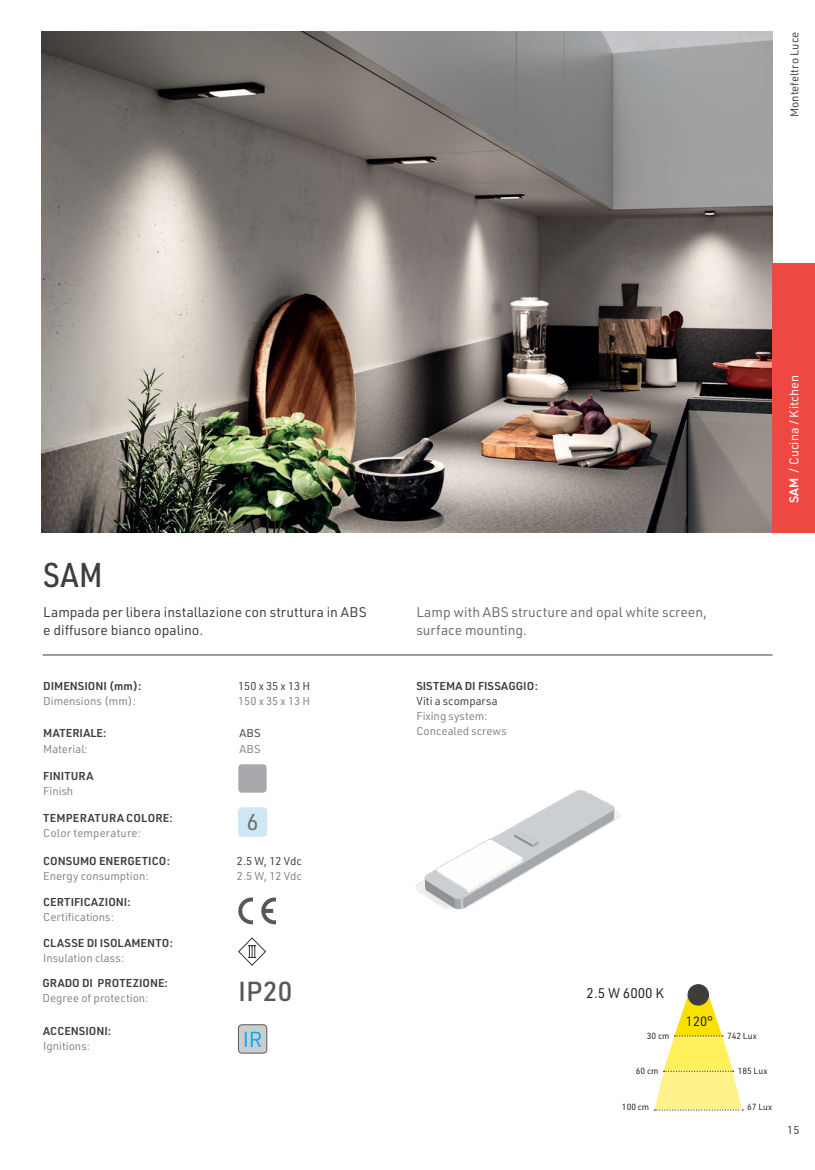
<style>
.page{position:relative;width:815px;height:1170px;background:#fff}
.page>*{position:absolute;margin:0;border:0;box-sizing:border-box;transform-origin:0 0}
.t1{font:500 33.75px "URWDIN Semi Cond";color:#3e3e3f}
.t2{font:500 27px "URWDIN";color:#57585a}
.t3{font:22.5px "URWDIN";color:#6c6d70}
.t4{font:21.25px "URWDIN";color:#00aeef}
.t5{font:13.75px/17.5px "URWDIN";color:#3e3e3f}
.t6{font:13.75px/17.5px "URWDIN";color:#6c6d70}
.t7{font:13.75px "URWDIN";color:#231f20}
.t8{font:13.25px "URWDIN";color:#231f20}
.t9{font:12.5px "URWDIN";color:#fff}
.t10{font:11.25px "URWDIN";color:#808285}
.t11{font:600 11.25px "URWDIN";color:#3e3e3f}
.t12{font:11.25px "URWDIN";color:#3e3e3f}
.t13{font:600 11.25px "URWDIN";letter-spacing:.025em;color:#3e3e3f}
.t14{font:8.75px "URWDIN";color:#231f20}
.s1{font-weight:600}
</style>
<div class="page">
<img style="left:41px;top:32px;width:731px;height:500px">
<hr style="left:43px;top:654px;width:730px;height:1px;background:#3e3e3f">
<div style="left:238px;top:764px;width:29px;height:28px;background:#a8a9ad;border-radius:4px"></div>
<svg style="left:238px;top:937px;width:28px;height:28px"></svg>
<div style="left:772px;top:263px;width:43px;height:269px;background:#ef4842"></div>
<img style="left:415px;top:790px;width:206px;height:120px">
<div style="left:688px;top:984px;width:20px;height:20px;background:#3d3d3b;border-radius:50%"></div>
<div style="left:688px;top:984px;width:21px;height:21px;border:1px solid #3d3d3b;border-radius:50%"></div>
<svg style="left:654px;top:994px;width:89px;height:116px"></svg>
<div style="left:238px;top:807px;width:29px;height:29px;background:#cfe6f4;border-radius:4px"></div>
<div style="left:238px;top:807px;width:29px;height:29px;border:1px solid #cfe6f4;border-radius:4px"></div>
<div style="left:238px;top:1024px;width:29px;height:28px;background:#cecdcd;border-radius:4px"></div>
<div style="left:238px;top:1024px;width:29px;height:29px;border:1px solid #57585a;border-radius:4px"></div>
<svg style="left:238px;top:897px;width:15px;height:27px"></svg>
<svg style="left:261px;top:897px;width:15px;height:27px"></svg>
<p class="t12" style="left:787px;top:117px;width:87px;rotate:-90deg">Montefeltro Luce</p>
<p class="t9" style="left:786px;top:503px;width:130px;rotate:-90deg"><span class="s1">SAM</span> / Cucina / Kitchen</p>
<h1 class="t1" style="left:43px;top:552px;width:61px">SAM</h1>
<p class="t5" style="left:43px;top:603px;width:325px">Lampada per libera installazione con struttura in ABS e diffusore bianco opalino.</p>
<p class="t6" style="left:416px;top:603px;width:292px">Lamp with ABS structure and opal white screen, surface mounting.</p>
<p class="t11" style="left:43px;top:678px;width:100px">DIMENSIONI (mm):</p>
<p class="t12" style="left:238px;top:678px;width:73px">150 x 35 x 13 H</p>
<p class="t10" style="left:43px;top:693px;width:94px">Dimensions (mm):</p>
<p class="t10" style="left:238px;top:693px;width:73px">150 x 35 x 13 H</p>
<p class="t11" style="left:416px;top:678px;width:123px">SISTEMA DI FISSAGGIO:</p>
<p class="t12" style="left:416px;top:693px;width:83px">Viti a scomparsa</p>
<p class="t10" style="left:416px;top:708px;width:73px">Fixing system:</p>
<p class="t11" style="left:43px;top:725px;width:65px">MATERIALE:</p>
<p class="t12" style="left:239px;top:726px;width:23px">ABS</p>
<p class="t10" style="left:416px;top:723px;width:92px">Concealed screws</p>
<p class="t10" style="left:43px;top:741px;width:46px">Material:</p>
<p class="t10" style="left:239px;top:741px;width:23px">ABS</p>
<p class="t11" style="left:43px;top:768px;width:52px">FINITURA</p>
<p class="t10" style="left:43px;top:783px;width:32px">Finish</p>
<p class="t13" style="left:43px;top:810px;width:131px">TEMPERATURA COLORE:</p>
<p class="t10" style="left:43px;top:825px;width:99px">Color temperature:</p>
<h3 class="t3" style="left:247px;top:807px;width:14px">6</h3>
<p class="t11" style="left:43px;top:853px;width:128px">CONSUMO ENERGETICO:</p>
<p class="t12" style="left:237px;top:853px;width:66px">2.5 W, 12 Vdc</p>
<p class="t10" style="left:43px;top:868px;width:107px">Energy consumption:</p>
<p class="t10" style="left:237px;top:868px;width:66px">2.5 W, 12 Vdc</p>
<p class="t11" style="left:43px;top:894px;width:89px">CERTIFICAZIONI:</p>
<p class="t10" style="left:43px;top:909px;width:72px">Certifications:</p>
<p class="t11" style="left:43px;top:935px;width:131px">CLASSE DI ISOLAMENTO:</p>
<p class="t10" style="left:43px;top:950px;width:83px">Insulation class:</p>
<p class="t11" style="left:43px;top:974px;width:127px">GRADO DI PROTEZIONE:</p>
<p class="t10" style="left:43px;top:990px;width:107px">Degree of protection:</p>
<p class="t11" style="left:43px;top:1022px;width:69px">ACCENSIONI:</p>
<p class="t10" style="left:43px;top:1037px;width:48px">Ignitions:</p>
<h2 class="t2" style="left:238px;top:973px;width:55px">IP20</h2>
<h3 class="t4" style="left:243px;top:1024px;width:21px">IR</h3>
<p class="t7" style="left:587px;top:984px;width:79px">2.5 W 6000 K</p>
<p class="t14" style="left:647px;top:1030px;width:24px">30 cm</p>
<p class="t14" style="left:636px;top:1065px;width:24px">60 cm</p>
<p class="t14" style="left:622px;top:1101px;width:29px">100 cm</p>
<p class="t8" style="left:686px;top:1012px;width:28px">120°</p>
<p class="t14" style="left:727px;top:1030px;width:31px">742 Lux</p>
<p class="t14" style="left:738px;top:1065px;width:31px">185 Lux</p>
<p class="t14" style="left:747px;top:1101px;width:27px">67 Lux</p>
<p class="t12" style="left:787px;top:1122px;width:14px">15</p>
</div>
